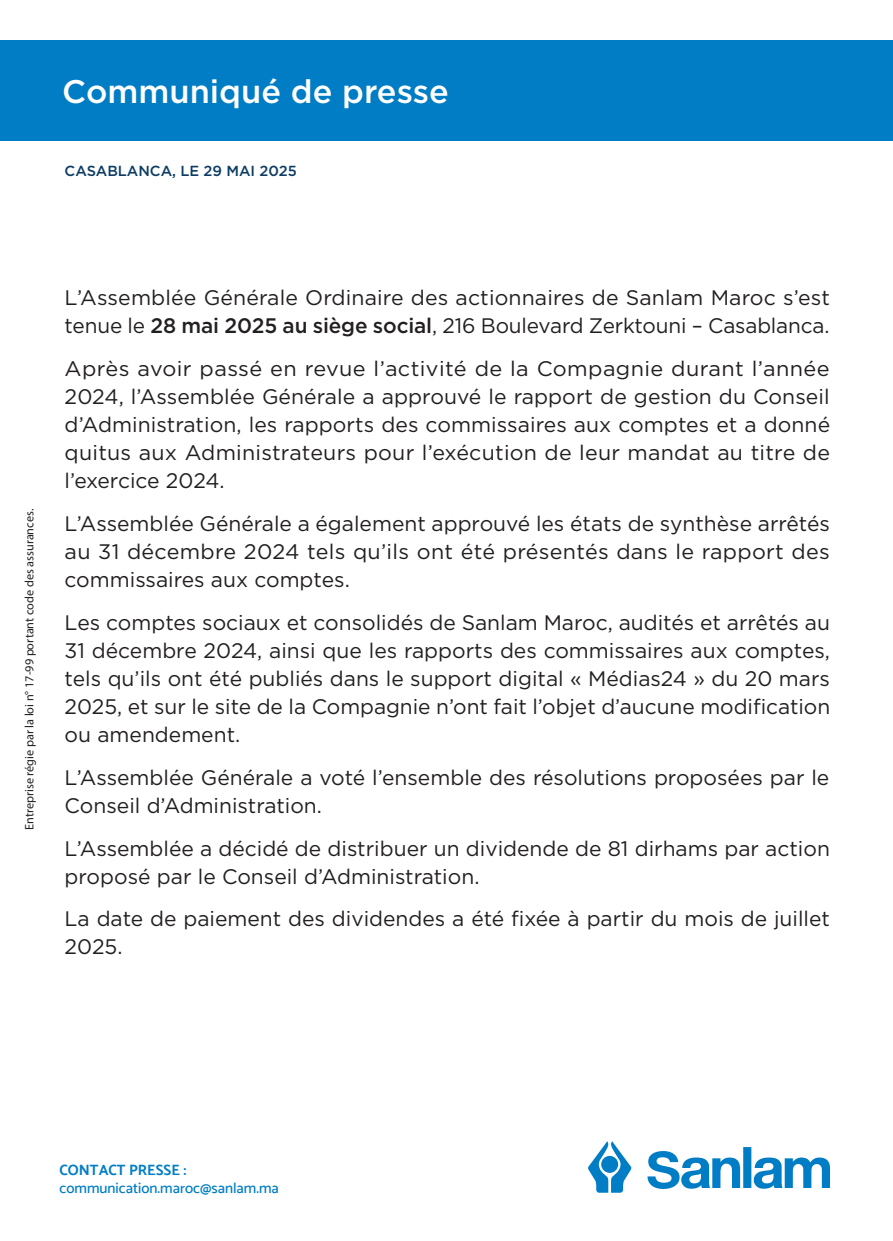
<style>
.page{position:relative;width:893px;height:1241px;background:#fff}
.page>*{position:absolute;margin:0;border:0;box-sizing:border-box;transform-origin:0 0}
.t1{font:500 32.55px "Gotham";color:#fff}
.t2{font:21px/28px "Gotham";color:#231f20}
.t3{font:500 14.88px "Catamaran";color:#007dc5}
.t4{font:700 14.88px "Catamaran";color:#007dc5}
.t5{font:500 14.53px "Gotham";color:#0c3c63}
.t6{font:12.25px "Myriad Pro";color:#231f20}
.s1{font-weight:500}
</style>
<div class="page">
<div style="left:0;top:40px;width:893px;height:100px;background:#007dc5"></div>
<svg style="left:588px;top:1141px;width:242px;height:51px"></svg>
<h1 class="t1" style="left:62px;top:70px;width:388px">Communiqué de presse</h1>
<p class="t5" style="left:65px;top:162px;width:234px">CASABLANCA, LE 29 MAI 2025</p>
<p class="t6" style="left:22px;top:830px;width:322px;rotate:-90deg">Entreprise régie par la loi °n 17-99 portant code des assurances.</p>
<p class="t2" style="left:65px;top:283px;width:767px">’LAssemblée Générale Ordinaire des actionnaires de Sanlam Maroc ’s est tenue le <span class="s1">28 mai 2025 au siège social</span>, 216 Boulevard Zerktouni – Casablanca.</p>
<p class="t2" style="left:65px;top:354px;width:767px;text-align:justify">Après avoir passé en revue ’l activité de la Compagnie durant ’l année 2024, ’lAssemblée Générale a approuvé le rapport de gestion du Conseil d’Administration, les rapports des commissaires aux comptes et a donné quitus aux Administrateurs pour ’l exécution de leur mandat au titre de ’l exercice 2024.</p>
<p class="t2" style="left:65px;top:508px;width:767px;text-align:justify">’LAssemblée Générale a également approuvé les états de synthèse arrêtés au 31 décembre 2024 tels qu’ils ont été présentés dans le rapport des commissaires aux comptes.</p>
<p class="t2" style="left:65px;top:607px;width:767px;text-align:justify">Les comptes sociaux et consolidés de Sanlam Maroc, audités et arrêtés au 31 décembre 2024, ainsi que les rapports des commissaires aux comptes, tels qu’ils ont été publiés dans le support digital « Médias24 » du 20 mars 2025, et sur le site de la Compagnie n’ont fait ’l objet d’aucune modification ou amendement.</p>
<p class="t2" style="left:65px;top:762px;width:766px">’LAssemblée Générale a voté ’l ensemble des résolutions proposées par le<br>Conseil d’Administration.</p>
<p class="t2" style="left:65px;top:833px;width:767px">’LAssemblée a décidé de distribuer un dividende de 81 dirhams par action proposé par le Conseil d’Administration.</p>
<p class="t2" style="left:65px;top:904px;width:767px">La date de paiement des dividendes a été fixée à partir du mois de juillet<br>2025.</p>
<p class="t4" style="left:60px;top:1160px;width:128px">CONTACT PRESSE :</p>
<p class="t3" style="left:60px;top:1178px;width:221px">communication.maroc@sanlam.ma</p>
</div>
